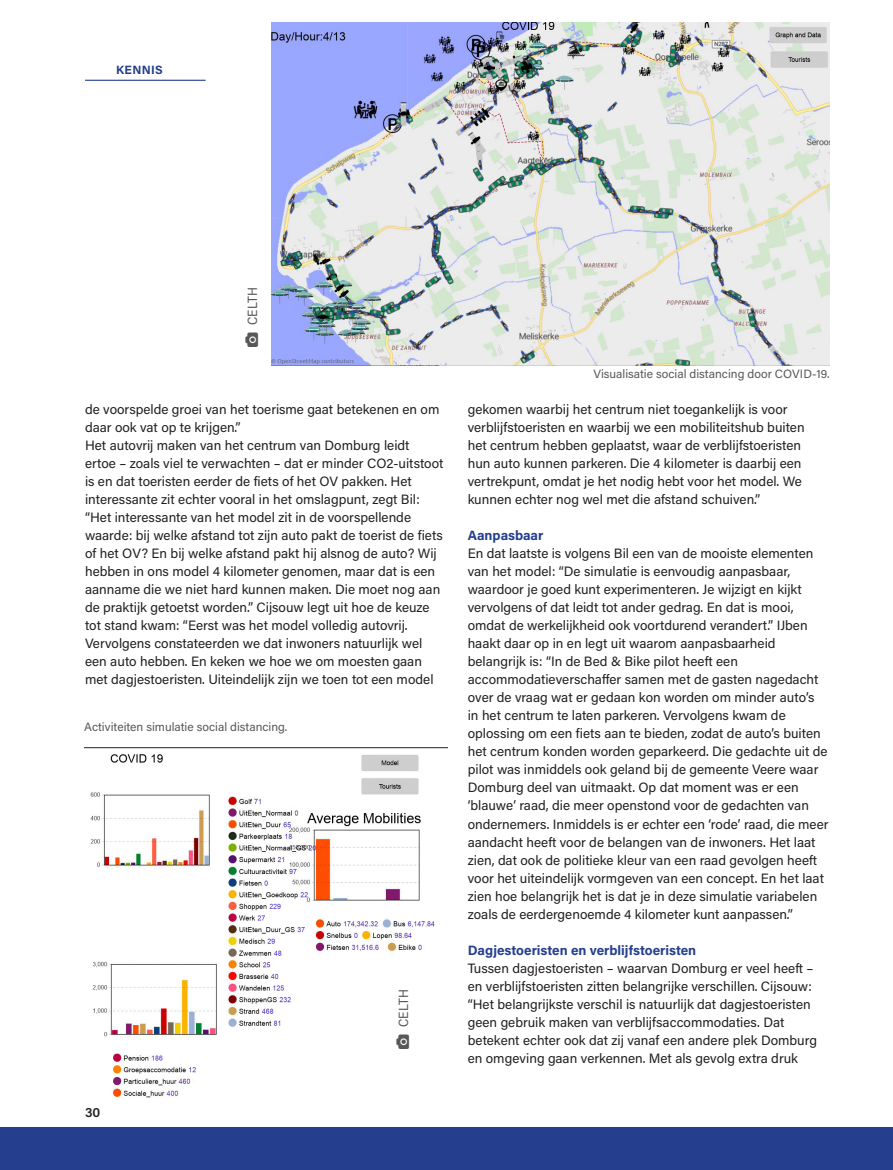
<style>
.page{position:relative;width:893px;height:1170px;background:#fff}
.page>*{position:absolute;margin:0;border:0;box-sizing:border-box;transform-origin:0 0}
.body1{font:13.5px/18px "Acumin Pro";color:#231f20}
.tussenkop{font:700 13.5px "Acumin Pro";letter-spacing:-.005em;color:#253f8e}
.t1{font:13.5px "Acumin Pro Semi Cond";letter-spacing:.015em;color:#57585a}
.t2{font:600 13.5px "Acumin Pro";color:#231f20}
.Fotocredit{font:12px "Acumin Pro";color:#57585a}
.t3{font:700 12px "Acumin Pro";letter-spacing:.03em;color:#253f8e}
</style>
<div class="page">
<div style="left:0;top:1127px;width:893px;height:42px;background:#253f8e"></div>
<hr style="left:85px;top:80px;width:121px;height:1px;background:#253f8e">
<img style="left:272px;top:23px;width:557px;height:343px">
<img style="left:84px;top:747px;width:363px;height:350px">
<svg style="left:396px;top:1034px;width:13px;height:14px"></svg>
<p class="t3" style="left:116px;top:61px;width:48px">KENNIS</p>
<p class="t1" style="left:243px;top:325px;width:40px;rotate:-90deg">CELTH</p>
<p class="body1" style="left:85px;top:400px;width:356px">de voorspelde groei van het toerisme gaat betekenen en om daar ook vat op te krijgen.”</p>
<p class="body1" style="left:85px;top:436px;width:360px">Het autovrij maken van het centrum van Domburg leidt ertoe – zoals viel te verwachten – dat er minder CO2-uitstoot is en dat toeristen eerder de fiets of het OV pakken. Het interessante zit echter vooral in het omslagpunt, zegt Bil: “Het interessante van het model zit in de voorspellende waarde: bij welke afstand tot zijn auto pakt de toerist de fiets of het OV? En bij welke afstand pakt hij alsnog de auto? Wij hebben in ons model 4 kilometer genomen, maar dat is een aanname die we niet hard kunnen maken. Die moet nog aan de praktijk getoetst worden.” Cijsouw legt uit hoe de keuze tot stand kwam: “Eerst was het model volledig autovrij.<br>Vervolgens constateerden we dat inwoners natuurlijk wel een auto hebben. En keken we hoe we om moesten gaan met dagjestoeristen. Uiteindelijk zijn we toen tot een model</p>
<p class="Fotocredit" style="left:84px;top:718px;width:205px">Activiteiten simulatie social distancing.</p>
<p class="t2" style="left:85px;top:1102px;width:17px">30</p>
<p class="t1" style="left:394px;top:1027px;width:40px;rotate:-90deg">CELTH</p>
<p class="Fotocredit" style="left:594px;top:365px;width:238px">Visualisatie social distancing door COVID-19.</p>
<p class="body1" style="left:468px;top:400px;width:338px">gekomen waarbij het centrum niet toegankelijk is voor verblijfstoeristen en waarbij we een mobiliteitshub buiten het centrum hebben geplaatst, waar de verblijfstoeristen hun auto kunnen parkeren. Die 4 kilometer is daarbij een vertrekpunt, omdat je het nodig hebt voor het model. We kunnen echter nog wel met die afstand schuiven.”</p>
<p class="tussenkop" style="left:468px;top:526px;width:77px">Aanpasbaar</p>
<p class="body1" style="left:468px;top:544px;width:362px">En dat laatste is volgens Bil een van de mooiste elementen van het model: “De simulatie is eenvoudig aanpasbaar, waardoor je goed kunt experimenteren. Je wijzigt en kijkt vervolgens of dat leidt tot ander gedrag. En dat is mooi, omdat de werkelijkheid ook voortdurend verandert.” IJben haakt daar op in en legt uit waarom aanpasbaarheid belangrijk is: “In de Bed &amp; Bike pilot heeft een accommodatieverschaffer samen met de gasten nagedacht over de vraag wat er gedaan kon worden om minder auto’s in het centrum te laten parkeren. Vervolgens kwam de oplossing om een fiets aan te bieden, zodat de auto’s buiten het centrum konden worden geparkeerd. Die gedachte uit de pilot was inmiddels ook geland bij de gemeente Veere waar Domburg deel van uitmaakt. Op dat moment was er een ‘blauwe’ raad, die meer openstond voor de gedachten van ondernemers. Inmiddels is er echter een ‘rode’ raad, die meer aandacht heeft voor de belangen van de inwoners. Het laat zien, dat ook de politieke kleur van een raad gevolgen heeft voor het uiteindelijk vormgeven van een concept. En het laat zien hoe belangrijk het is dat je in deze simulatie variabelen zoals de eerdergenoemde 4 kilometer kunt aanpassen.”</p>
<p class="tussenkop" style="left:468px;top:940px;width:230px">Dagjestoeristen en verblijfstoeristen</p>
<p class="body1" style="left:468px;top:958px;width:351px">Tussen dagjestoeristen – waarvan Domburg er veel heeft – en verblijfstoeristen zitten belangrijke verschillen. Cijsouw: “Het belangrijkste verschil is natuurlijk dat dagjestoeristen geen gebruik maken van verblijfsaccommodaties. Dat betekent echter ook dat zij vanaf een andere plek Domburg en omgeving gaan verkennen. Met als gevolg extra druk</p>
</div>
